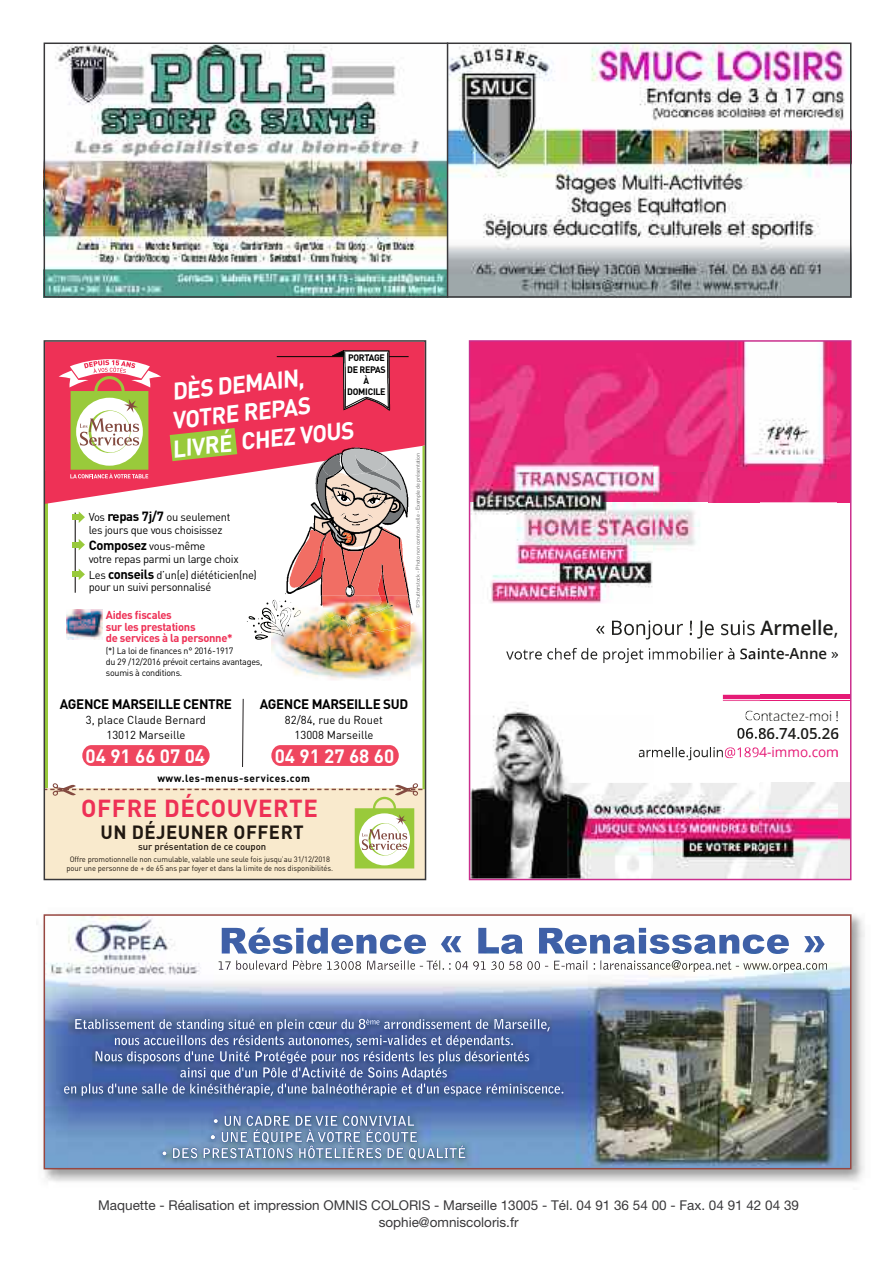
<style>
.page{position:relative;width:893px;height:1263px;background:#fff}
.page>*{position:absolute;margin:0;border:0;box-sizing:border-box;transform-origin:0 0}
.t1{font:700 24.3px "DIN";letter-spacing:.025em;color:#ee3156}
.t2{font:700 23.85px "DIN";color:#fff;scale:.96 1}
.t3{font:600 19.95px "Open Sans";color:#1d1d1b}
.t4{font:700 19.2px "DIN";color:#fff}
.t5{font:700 18.9px "DIN";letter-spacing:.025em;color:#201811}
.t6{font:600 15.3px "Open Sans";color:#1d1d1b}
.t7{font:300 13.8px "Open Sans";color:#1d1d1b}
.t8{font:13.8px "Open Sans";color:#e51b76}
.t9{font:700 13.65px "DIN";letter-spacing:-.025em;color:#000}
.t10{font:13.5px/16.2px "Helvetica Neue";color:#39383a;text-align:center}
.t11{font:11.55px "DIN";color:#000}
.t12{font:700 11.4px "DIN";letter-spacing:-.025em;color:#ee3156}
.t13{font:11.25px "DIN";letter-spacing:-.025em;color:#000}
.t14{font:700 10.35px "DIN";letter-spacing:.05em;color:#000}
.t15{font:500 9.75px "DIN";color:#201811}
.t16{font:700 9.3px "DIN";letter-spacing:-.03em;color:#000;scale:.96 1}
.t17{font:9.15px "DIN";letter-spacing:-.025em;color:#000}
.t18{font:7.65px "DIN";letter-spacing:-.01em;color:#201811}
.t19{font:5.4px "DIN";letter-spacing:-.025em;color:#666}
.s1{font-weight:700;font-size:13.2px}
.s2{font-weight:400}
</style>
<div class="page">
<img style="left:448px;top:46px;width:400px;height:249px">
<img style="left:47px;top:46px;width:400px;height:249px">
<div style="left:44px;top:43px;width:807px;height:255px;border:2px solid #39383a"></div>
<hr style="left:447px;top:43px;width:1px;height:255px;background:#39383a">
<img style="left:472px;top:343px;width:181px;height:534px">
<img style="left:653px;top:502px;width:47px;height:26px">
<img style="left:708px;top:502px;width:52px;height:1px">
<img style="left:653px;top:343px;width:195px;height:159px">
<img style="left:567px;top:783px;width:281px;height:94px">
<hr style="left:837px;top:695px;width:13px;height:4px;background:#e51b76">
<img style="left:506px;top:648px;width:147px;height:15px">
<img style="left:509px;top:658px;width:144px;height:5px">
<img style="left:596px;top:620px;width:57px;height:20px">
<img style="left:598px;top:631px;width:52px;height:9px">
<hr style="left:760px;top:700px;width:77px;height:1px;background:#e51b76">
<hr style="left:760px;top:695px;width:77px;height:4px;background:#e51b76">
<img style="left:653px;top:528px;width:107px;height:233px">
<img style="left:639px;top:747px;width:84px;height:13px">
<img style="left:639px;top:750px;width:14px;height:7px">
<img style="left:725px;top:747px;width:35px;height:9px">
<img style="left:725px;top:756px;width:35px;height:2px">
<img style="left:657px;top:755px;width:66px;height:5px">
<img style="left:737px;top:728px;width:23px;height:11px">
<img style="left:738px;top:737px;width:22px;height:2px">
<svg style="left:746px;top:718px;width:14px;height:2px"></svg>
<div style="left:469px;top:340px;width:382px;height:540px;border:2px solid #ca2f8d"></div>
<img style="left:43px;top:914px;width:822px;height:268px">
<img style="left:47px;top:917px;width:801px;height:249px">
<img style="left:218px;top:927px;width:609px;height:45px">
<img style="left:63px;top:1018px;width:501px;height:121px">
<img style="left:162px;top:1129px;width:304px;height:31px">
<div style="left:44px;top:914px;width:807px;height:255px;border:2px solid #974741"></div>
<hr style="left:45px;top:472px;width:3px;height:407px;background:#99ca3b">
<svg style="left:47px;top:343px;width:376px;height:161px;background:#ef4668"></svg>
<div style="left:45px;top:789px;width:380px;height:90px;background:#f9eacd"></div>
<hr style="left:75px;top:513px;width:1px;height:80px;background:#231f20">
<div style="left:72px;top:515px;width:8px;height:5px;background:#99ca3b"></div>
<svg style="left:79px;top:511px;width:6px;height:12px"></svg>
<div style="left:72px;top:542px;width:8px;height:5px;background:#99ca3b"></div>
<svg style="left:79px;top:539px;width:6px;height:11px"></svg>
<div style="left:72px;top:572px;width:8px;height:5px;background:#99ca3b"></div>
<svg style="left:79px;top:569px;width:6px;height:11px"></svg>
<svg style="left:47px;top:783px;width:375px;height:85px"></svg>
<svg style="left:170px;top:428px;width:67px;height:33px;background:#aca741"></svg>
<svg style="left:59px;top:359px;width:102px;height:119px"></svg>
<svg style="left:82px;top:745px;width:128px;height:21px;background:#ef4e65"></svg>
<svg style="left:271px;top:745px;width:128px;height:21px;background:#ef4d65"></svg>
<svg style="left:242px;top:698px;width:2px;height:69px"></svg>
<hr style="left:422px;top:446px;width:3px;height:343px;background:#99ca3b">
<img style="left:67px;top:609px;width:35px;height:30px">
<hr style="left:277px;top:356px;width:66px;height:1px;background:#170000">
<svg style="left:331px;top:350px;width:78px;height:63px"></svg>
<img style="left:271px;top:641px;width:140px;height:39px">
<img style="left:247px;top:447px;width:173px;height:194px">
<img style="left:411px;top:596px;width:11px;height:71px">
<div style="left:44px;top:340px;width:382px;height:540px;border:2px solid #39383a"></div>
<svg style="left:285px;top:370px;width:18px;height:20px"></svg>
<p class="t16" style="left:348px;top:353px;width:40px">PORTAGE</p>
<p class="t16" style="left:347px;top:364px;width:42px">DE REPAS</p>
<h2 class="t2" style="left:171px;top:378px;width:123px;rotate:-6deg">DÈS DEM AI</h2>
<p class="t16" style="left:364px;top:375px;width:7px">À</p>
<p class="t16" style="left:347px;top:386px;width:42px">DOMICILE</p>
<h2 class="t2" style="left:171px;top:407px;width:145px;rotate:-6deg">VOTRE REPA S</h2>
<h2 class="t2" style="left:171px;top:435px;width:190px;rotate:-6deg">LIVRÉ CH EZ VOUS</h2>
<p class="t13" style="left:89px;top:511px;width:143px">Vos <span class="s1">repas 7j/7</span> ou seulement</p>
<p class="t13" style="left:89px;top:523px;width:135px">les jours que vous choisissez</p>
<p class="t13" style="left:89px;top:539px;width:118px"><span class="s1">Composez</span> vous-même</p>
<p class="t13" style="left:89px;top:552px;width:152px">votre repas parmi un large choix</p>
<p class="t13" style="left:89px;top:568px;width:170px">Les <span class="s1">conseils</span> d’un(e) diététicien(ne)</p>
<p class="t13" style="left:89px;top:581px;width:124px">pour un suivi personnalisé</p>
<p class="t12" style="left:106px;top:609px;width:68px">Aides fiscales</p>
<p class="t12" style="left:106px;top:620px;width:91px">sur les prestations</p>
<p class="t12" style="left:106px;top:632px;width:128px">de services à la personne*</p>
<p class="t17" style="left:106px;top:645px;width:129px">(*) La loi de finances n° 2016-1917</p>
<p class="t17" style="left:106px;top:657px;width:158px">du 29 /12/2016 prévoit certains avantages,</p>
<p class="t17" style="left:106px;top:667px;width:78px">soumis à conditions.</p>
<p class="t19" style="left:415px;top:598px;width:146px;rotate:-90deg">utter ts ock - Photo non contractuelle - Exemple de présentation</p>
<p class="t9" style="left:60px;top:696px;width:174px">AGENCE MARSEILLE CENTRE</p>
<p class="t9" style="left:260px;top:696px;width:150px">AGENCE MARSEILLE SUD</p>
<p class="t11" style="left:285px;top:713px;width:100px">82/84, rue du Rouet</p>
<p class="t11" style="left:86px;top:713px;width:122px">3, place Claude Bernard</p>
<h3 class="t4" style="left:86px;top:745px;width:121px">04 91 66 07 04</h3>
<h3 class="t4" style="left:275px;top:745px;width:121px">04 91 27 68 60</h3>
<p class="t11" style="left:106px;top:728px;width:80px">13012 Marseille</p>
<p class="t11" style="left:295px;top:728px;width:80px">13008 Marseille</p>
<p class="t14" style="left:157px;top:773px;width:154px">www.les-menus-services.com</p>
<h1 class="t1" style="left:81px;top:794px;width:238px">OFFRE DÉCOUVERTE</h1>
<h3 class="t5" style="left:100px;top:821px;width:205px">UN DÉJEUNER OFFERT</h3>
<p class="t18" style="left:67px;top:863px;width:268px">pour une personne de + de 65 ans par foyer et dans la limite de nos disponibilités.</p>
<p class="t15" style="left:138px;top:841px;width:130px">sur présentation de ce coupon</p>
<p class="t18" style="left:70px;top:855px;width:262px">Offre promotionnelle non cumulable, valable une seule fois jusqu’au 31/12/2018</p>
<h3 class="t3" style="left:760px;top:614px;width:80px">Armelle<span class="s2">,</span></h3>
<h3 class="t6" style="left:761px;top:643px;width:79px">nte-Anne <span class="s2">»</span></h3>
<p class="t7" style="left:761px;top:706px;width:80px">ntactez-moi !</p>
<h3 class="t6" style="left:758px;top:722px;width:82px">86.74.05.26</h3>
<p class="t8" style="left:759px;top:742px;width:81px">4-immo.com</p>
<p class="t10" style="left:98px;top:1199px;width:702px">Maquette - Réalisation et impression OMNIS COLORIS - Marseille 13005 - Tél. 04 91 36 54 00 - Fax. 04 91 42 04 39 sophie@omniscoloris.fr</p>
</div>
